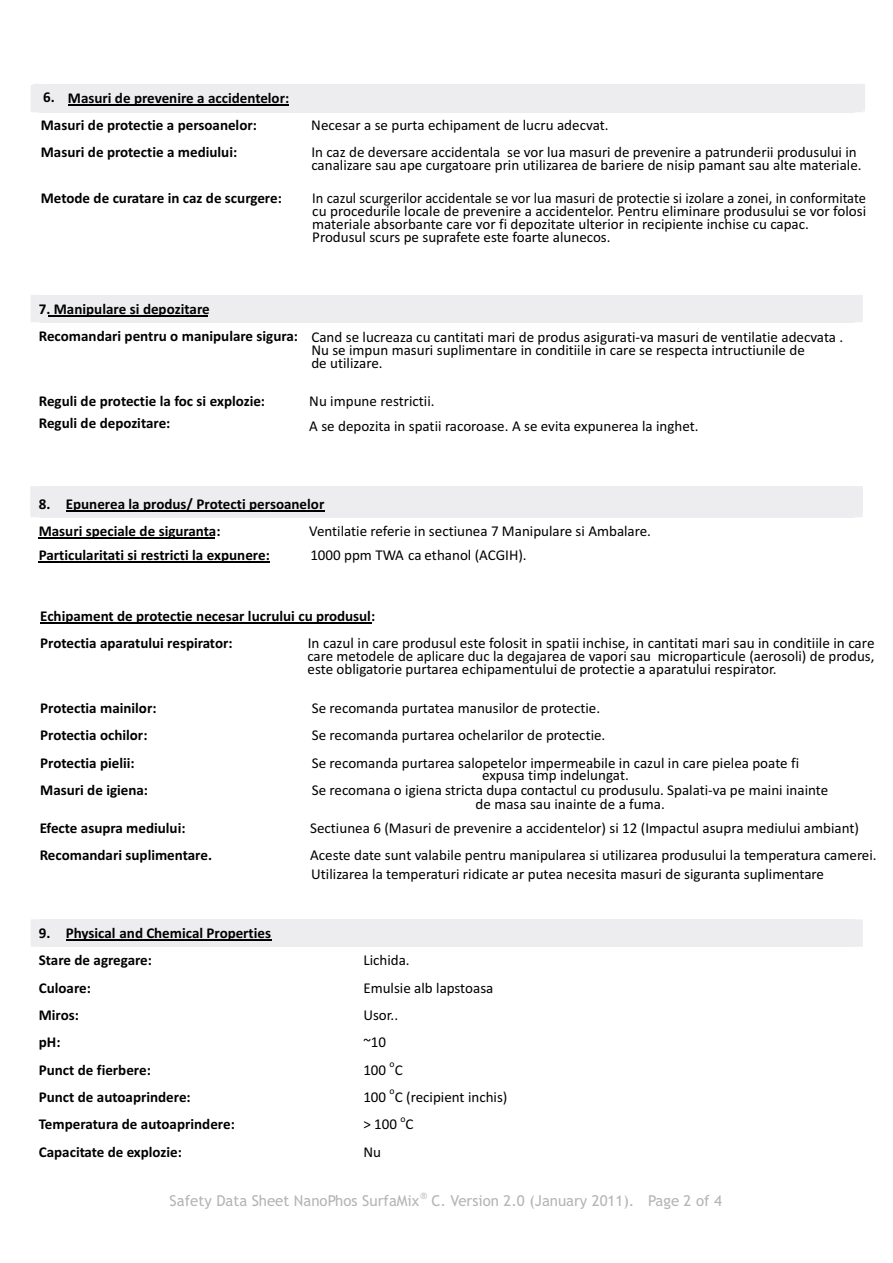
<style>
.page{position:relative;width:893px;height:1263px;background:#fff}
.page>*{position:absolute;margin:0;border:0;box-sizing:border-box;transform-origin:0 0}
.t1{font:15.15px "Calibri";color:#000}
.t2{font:15px/12.9px "Calibri";color:#000}
.t3{font:700 15px/27.3px "Calibri";color:#000}
.t4{font:15px/12.9px "Calibri";color:#000;scale:.96 1}
.t5{font:15px "Trebuchet MS";color:#b5b5b5}
.t6{font:9.75px "Calibri";color:#000}
</style>
<div class="page">
<div style="left:39px;top:295px;width:815px;height:27px;background:#ededf0"></div>
<hr style="left:48px;top:315px;width:160px;height:1px;background:#000">
<div style="left:39px;top:919px;width:815px;height:28px;background:#ededf0"></div>
<hr style="left:66px;top:940px;width:205px;height:1px;background:#000">
<hr style="left:40px;top:622px;width:332px;height:2px;background:#000">
<hr style="left:39px;top:561px;width:231px;height:2px;background:#000">
<div style="left:31px;top:486px;width:831px;height:31px;background:#ededf0"></div>
<div style="left:39px;top:490px;width:815px;height:27px;background:#ededf0"></div>
<hr style="left:66px;top:510px;width:258px;height:1px;background:#000">
<hr style="left:39px;top:537px;width:176px;height:2px;background:#000">
<svg style="left:31px;top:84px;width:834px;height:28px"></svg>
<div style="left:41px;top:84px;width:815px;height:27px;background:#ededf0"></div>
<hr style="left:68px;top:104px;width:220px;height:1px;background:#000">
<p class="t3" style="left:43px;top:85px;width:13px">6.</p>
<p class="t3" style="left:41px;top:85px;width:250px;text-indent:27px">Masuri de prevenire a accidentelor:<br>Masuri de protectie a persoanelor:</p>
<p class="t2" style="left:311px;top:120px;width:299px">Necesar a se purta echipament de lucru adecvat.</p>
<p class="t3" style="left:41px;top:140px;width:198px">Masuri de protectie a mediului:</p>
<p class="t2" style="left:311px;top:147px;width:552px">In caz de deversare accidentala se vor lua masuri de prevenire a patrunderii produsului in canalizare sau ape curgatoare prin utilizarea de bariere de nisip pamant sau alte materiale.</p>
<p class="t3" style="left:41px;top:185px;width:242px">Metode de curatare in caz de scurgere:</p>
<p class="t4" style="left:312px;top:193px;width:578px">In cazul scurgerilor accidentale se vor lua masuri de protectie si izolare a zonei, in conformitate cu procedurile locale de prevenire a accidentelor. Pentru eliminare produsului se vor folosi materiale absorbante care vor fi depozitate ulterior in recipiente inchise cu capac.<br>Produsul scurs pe suprafete este foarte alunecos.</p>
<p class="t3" style="left:39px;top:296px;width:261px">7. Manipulare si depozitare<br>Recomandari pentru o manipulare sigura:</p>
<p class="t2" style="left:311px;top:332px;width:533px">Cand se lucreaza cu cantitati mari de produs asigurati-va masuri de ventilatie adecvata .<br>Nu se impun masuri suplimentare in conditiile in care se respecta intructiunile de<br>de utilizare.</p>
<p class="t3" style="left:39px;top:389px;width:228px">Reguli de protectie la foc si explozie:</p>
<p class="t2" style="left:309px;top:390px;width:391px;line-height:24.9px">Nu impune restrictii.<br>A se depozita in spatii racoroase. A se evita expunerea la inghet.</p>
<p class="t3" style="left:39px;top:410px;width:133px">Reguli de depozitare:</p>
<p class="t3" style="left:39px;top:491px;width:287px">8. Epunerea la produs/ Protecti persoanelor<br>Masuri speciale de siguranta:</p>
<p class="t2" style="left:309px;top:526px;width:343px">Ventilatie referie in sectiunea 7 Manipulare si Ambalare.</p>
<p class="t3" style="left:39px;top:542px;width:233px">Particularitati si restricti la expunere:</p>
<p class="t2" style="left:310px;top:549px;width:218px">1000 ppm TWA ca ethanol (ACGIH).</p>
<p class="t3" style="left:40px;top:603px;width:336px">Echipament de protectie necesar lucrului cu produsul:<br>Protectia aparatului respirator:</p>
<p class="t1" style="left:308px;top:637px;width:568px">In cazul in care produsul este folosit in spatii inchise, in cantitati mari sau in conditiile in care</p>
<p class="t2" style="left:307px;top:651px;width:568px">care metodele de aplicare duc la degajarea de vapori sau microparticule (aerosoli) de produs, este obligatorie purtarea echipamentului de protectie a aparatului respirator.</p>
<p class="t2" style="left:142px;top:703px;width:6px">:</p>
<p class="t2" style="left:312px;top:703px;width:290px">Se recomanda purtatea manusilor de protectie.</p>
<p class="t3" style="left:40px;top:723px;width:109px">Protectia ochilor:</p>
<p class="t3" style="left:40px;top:696px;width:118px">Protectia mainilor:</p>
<p class="t2" style="left:131px;top:730px;width:6px">:</p>
<p class="t2" style="left:312px;top:730px;width:295px">Se recomanda purtarea ochelarilor de protectie.</p>
<p class="t3" style="left:40px;top:750px;width:96px">Protectia pielii:</p>
<p class="t2" style="left:312px;top:758px;width:489px;line-height:11.7px;text-align:center">Se recomanda purtarea salopetelor impermeabile in cazul in care pielea poate fi expusa timp indelungat.</p>
<p class="t3" style="left:40px;top:778px;width:109px">Masuri de igiena:</p>
<p class="t2" style="left:312px;top:785px;width:518px;line-height:13.6px;text-align:center">Se recomana o igiena stricta dupa contactul cu produsulu. Spalati-va pe maini inainte de masa sau inainte de a fuma.</p>
<p class="t3" style="left:40px;top:815px;width:147px">Efecte asupra mediului:</p>
<p class="t2" style="left:310px;top:822px;width:550px">Sectiunea 6 (Masuri de prevenire a accidentelor) si 12 (Impactul asupra mediului ambiant)</p>
<p class="t3" style="left:40px;top:842px;width:174px">Recomandari suplimentare.</p>
<p class="t2" style="left:310px;top:846px;width:568px;line-height:19.4px">Aceste date sunt valabile pentru manipularea si utilizarea produsului la temperatura camerei.<br>Utilizarea la temperaturi ridicate ar putea necesita masuri de siguranta suplimentare</p>
<p class="t3" style="left:39px;top:921px;width:234px">9. Physical and Chemical Properties<br>Stare de agregare:</p>
<p class="t2" style="left:363px;top:955px;width:48px">Lichida.</p>
<p class="t3" style="left:39px;top:975px;width:54px">Culoare:</p>
<p class="t2" style="left:363px;top:983px;width:132px">Emulsie alb lapstoasa</p>
<p class="t3" style="left:39px;top:1003px;width:42px">Miros:</p>
<p class="t2" style="left:363px;top:1010px;width:36px">Usor..</p>
<p class="t3" style="left:39px;top:1030px;width:23px">pH:</p>
<p class="t2" style="left:363px;top:1037px;width:24px">~10</p>
<p class="t3" style="left:39px;top:1057px;width:114px">Punct de fierbere:</p>
<p class="t2" style="left:363px;top:1064px;width:24px">100</p>
<p class="t6" style="left:389px;top:1060px;width:7px">o</p>
<p class="t2" style="left:395px;top:1064px;width:10px">C</p>
<p class="t3" style="left:39px;top:1085px;width:153px">Punct de autoaprindere:</p>
<p class="t2" style="left:363px;top:1092px;width:24px">100</p>
<p class="t6" style="left:389px;top:1087px;width:7px">o</p>
<p class="t2" style="left:395px;top:1092px;width:114px">C (recipient inchis)</p>
<p class="t3" style="left:39px;top:1112px;width:197px">Temperatura de autoaprindere:</p>
<p class="t2" style="left:363px;top:1119px;width:35px">&gt; 100</p>
<p class="t6" style="left:400px;top:1115px;width:7px">o</p>
<p class="t2" style="left:405px;top:1119px;width:10px">C</p>
<p class="t3" style="left:39px;top:1139px;width:144px">Capacitate de explozie:</p>
<p class="t2" style="left:363px;top:1146px;width:19px">Nu</p>
<p class="t5" style="left:169px;top:1194px;width:554px">Safety Data Sheet NanoPhos SurfaMix<sup>®</sup> C. Version 2.0 (January 2011). Page 2 of 4</p>
</div>
